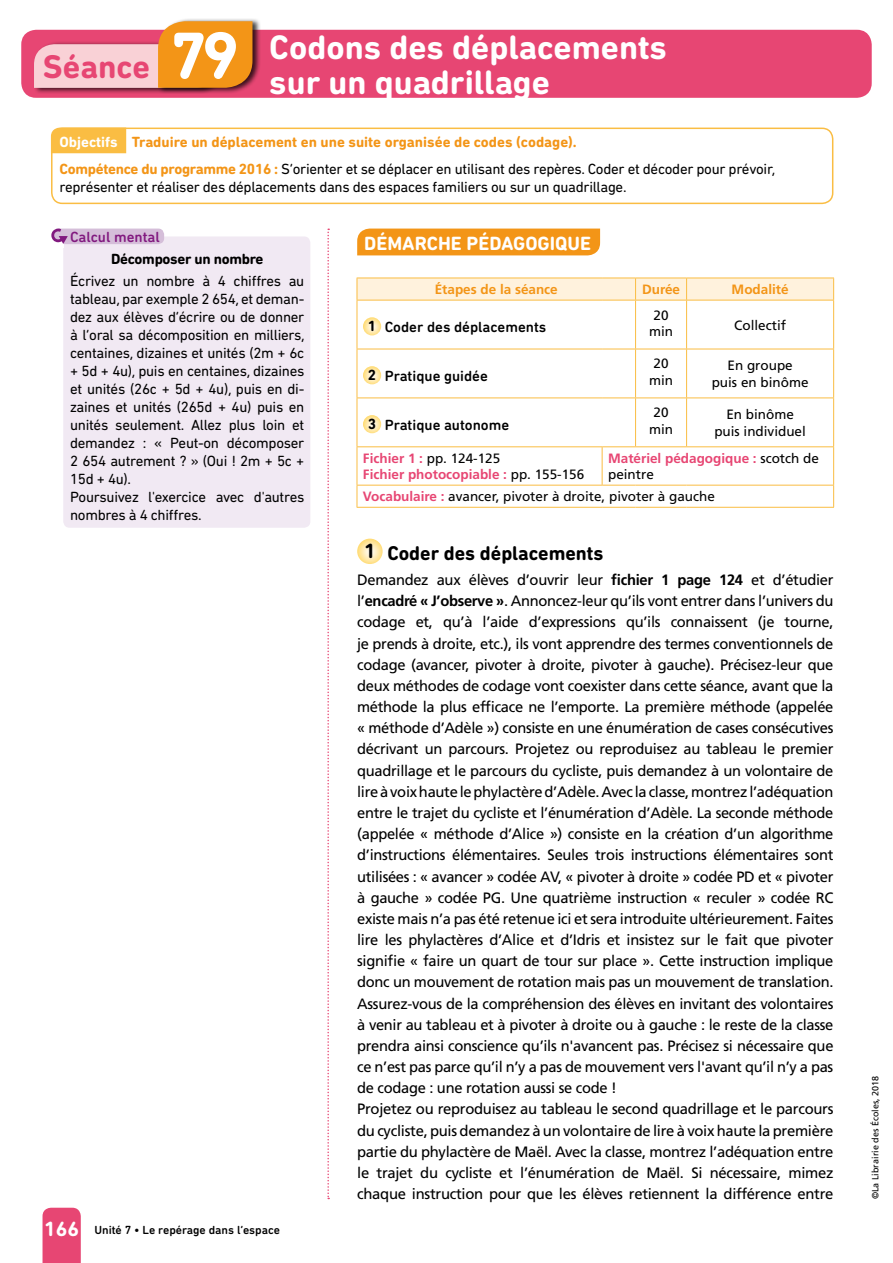
<style>
.page{position:relative;width:893px;height:1263px;background:#fff}
.page>*{position:absolute;margin:0;border:0;box-sizing:border-box;transform-origin:0 0}
.t1{font:700 34.5px/34.5px "DIN Next Rounded LT Pro";color:#fff}
.t2{font:700 33.3px "DIN Next Rounded LT Pro";color:#e74673}
.t3{font:700 21px "DIN Next Rounded LT Pro";color:#fff}
.t4{font:700 20.25px "DIN Next Rounded LT Pro";color:#000}
.t5{font:700 19.5px "DIN Next Rounded LT Pro";color:#fff}
.t6{font:15px/21.1px "Frutiger LT Std";letter-spacing:-.02em;color:#000}
.t7{font:15px/18px "DIN Next Rounded LT Pro";letter-spacing:-.02em;color:#000}
.t8{font:700 15px/26.5px "DIN Next Rounded LT Pro";color:#f39517}
.t9{font:500 15px "DIN Next Rounded LT Pro";color:#000}
.t10{font:700 15px "DIN Next Rounded LT Pro";letter-spacing:-.02em;color:#000}
.t11{font:500 15px "DIN Next Rounded LT Pro";color:#81197f}
.t12{font:700 15px "DIN Next Rounded LT Pro";color:#fff}
.t13{font:13.5px/16.2px "Frutiger LT Std";color:#000;text-align:center}
.t14{font:700 13.5px/16.2px "Frutiger LT Std";color:#e74673}
.t15{font:700 13.5px "Frutiger LT Std";color:#f39517}
.t16{font:500 12px "DIN Next Rounded LT Pro";color:#000}
.t17{font:9px "Frutiger LT Std";color:#000}
.s1{font-size:67.5px;color:#fff}
.s2{font-weight:400;color:#000}
.s3{font-weight:700}
.s4{font-weight:700;color:#e74673}
.s5{font-size:21px}
</style>
<div class="page">
<div style="left:43px;top:1208px;width:38px;height:55px;background:#e74673"></div>
<div style="left:21px;top:30px;width:851px;height:68px;background:#e74673;border-radius:15px"></div>
<div style="left:34px;top:41px;width:192px;height:53px;background:#000;opacity:.75"></div>
<div style="left:158px;top:18px;width:104px;height:76px;background:#000;opacity:.75"></div>
<svg style="left:34px;top:21px;width:218px;height:67px"></svg>
<svg style="left:357px;top:539px;width:26px;height:25px"></svg>
<div style="left:357px;top:229px;width:243px;height:26px;background:#f39517"></div>
<svg style="left:327px;top:229px;width:2px;height:970px"></svg>
<div style="left:51px;top:128px;width:782px;height:76px;border:2px solid #fabd43;border-radius:11px"></div>
<div style="left:51px;top:128px;width:75px;height:25px;background:#fabd43"></div>
<div style="left:63px;top:236px;width:247px;height:292px;background:#f1e9f3;border-radius:6px"></div>
<div style="left:53px;top:229px;width:111px;height:15px;background:#d5bed9;border-radius:6px"></div>
<svg style="left:51px;top:229px;width:17px;height:15px"></svg>
<svg style="left:357px;top:278px;width:477px;height:22px;background:#feefd5"></svg>
<hr style="left:357px;top:300px;width:245px;height:1px;background:#fabd43">
<hr style="left:357px;top:300px;width:1px;height:49px;background:#fabd43">
<hr style="left:602px;top:300px;width:34px;height:1px;background:#fabd43">
<hr style="left:636px;top:300px;width:51px;height:1px;background:#fabd43">
<hr style="left:635px;top:300px;width:1px;height:49px;background:#fabd43">
<hr style="left:687px;top:300px;width:147px;height:1px;background:#fabd43">
<hr style="left:686px;top:300px;width:1px;height:49px;background:#fabd43">
<hr style="left:833px;top:300px;width:1px;height:49px;background:#fabd43">
<hr style="left:357px;top:349px;width:245px;height:1px;background:#fabd43">
<hr style="left:357px;top:349px;width:1px;height:48px;background:#fabd43">
<hr style="left:602px;top:349px;width:34px;height:1px;background:#fabd43">
<hr style="left:636px;top:349px;width:51px;height:1px;background:#fabd43">
<hr style="left:635px;top:349px;width:1px;height:48px;background:#fabd43">
<hr style="left:687px;top:349px;width:147px;height:1px;background:#fabd43">
<hr style="left:686px;top:349px;width:1px;height:48px;background:#fabd43">
<hr style="left:833px;top:349px;width:1px;height:48px;background:#fabd43">
<hr style="left:357px;top:397px;width:245px;height:1px;background:#fabd43">
<hr style="left:357px;top:398px;width:1px;height:48px;background:#fabd43">
<hr style="left:602px;top:397px;width:34px;height:1px;background:#fabd43">
<hr style="left:636px;top:397px;width:51px;height:1px;background:#fabd43">
<hr style="left:635px;top:398px;width:1px;height:48px;background:#fabd43">
<hr style="left:687px;top:397px;width:147px;height:1px;background:#fabd43">
<hr style="left:686px;top:398px;width:1px;height:48px;background:#fabd43">
<hr style="left:833px;top:398px;width:1px;height:48px;background:#fabd43">
<hr style="left:357px;top:446px;width:245px;height:1px;background:#fabd43">
<hr style="left:357px;top:447px;width:1px;height:38px;background:#fabd43">
<hr style="left:602px;top:446px;width:34px;height:1px;background:#fabd43">
<hr style="left:602px;top:447px;width:1px;height:38px;background:#fabd43">
<hr style="left:833px;top:447px;width:1px;height:38px;background:#fabd43">
<hr style="left:357px;top:485px;width:245px;height:1px;background:#fabd43">
<svg style="left:357px;top:485px;width:1px;height:22px"></svg>
<hr style="left:602px;top:485px;width:34px;height:1px;background:#fabd43">
<hr style="left:636px;top:485px;width:51px;height:1px;background:#fabd43">
<hr style="left:687px;top:485px;width:147px;height:1px;background:#fabd43">
<svg style="left:833px;top:485px;width:1px;height:22px"></svg>
<hr style="left:357px;top:507px;width:245px;height:1px;background:#fabd43">
<hr style="left:602px;top:507px;width:34px;height:1px;background:#fabd43">
<hr style="left:636px;top:507px;width:51px;height:1px;background:#fabd43">
<hr style="left:687px;top:507px;width:147px;height:1px;background:#fabd43">
<hr style="left:636px;top:446px;width:51px;height:1px;background:#fabd43">
<hr style="left:687px;top:446px;width:147px;height:1px;background:#fabd43">
<svg style="left:363px;top:317px;width:18px;height:18px"></svg>
<svg style="left:363px;top:366px;width:18px;height:18px"></svg>
<svg style="left:363px;top:415px;width:18px;height:18px"></svg>
<h2 class="t2" style="left:43px;top:47px;width:198px">Séance <span class="s1">79</span></h2>
<h1 class="t1" style="left:269px;top:30px;width:399px">Codons des déplacements sur un quadrillage</h1>
<p class="t8" style="left:60px;top:129px;width:717px;text-indent:72px">Traduire un déplacement en une suite organisée de codes (codage).<br>Compétence du programme 2016 : <span class="s2">S’orienter et se déplacer en utilisant des repères. Coder et décoder pour prévoir,</span></p>
<p class="t7" style="left:60px;top:177px;width:568px">représenter et réaliser des déplacements dans des espaces familiers ou sur un quadrillage.</p>
<p class="t12" style="left:59px;top:133px;width:60px">Objectifs</p>
<p class="t11" style="left:70px;top:228px;width:91px">Calcul mental</p>
<p class="t10" style="left:111px;top:250px;width:154px">Décomposer un nombre</p>
<p class="t7" style="left:70px;top:272px;width:236px">Écrivez un nombre à 4 chiffres au tableau, par exemple 2 654, et deman&shy;dez aux élèves d’écrire ou de donner à l’oral sa décomposition en milliers, centaines, dizaines et unités (2m + 6c + 5d + 4u), puis en centaines, dizaines et unités (26c + 5d + 4u), puis en di&shy;zaines et unités (265d + 4u) puis en unités seulement. Allez plus loin et demandez : « Peut-on décomposer<br>2 654 autrement ? » (Oui ! 2m + 5c +<br>15d + 4u).<br>Poursuivez l'exercice avec d'autres nombres à 4 chiffres.</p>
<p class="t15" style="left:435px;top:281px;width:125px">Étapes de la séance</p>
<p class="t15" style="left:642px;top:281px;width:40px">Durée</p>
<p class="t15" style="left:732px;top:281px;width:59px">Modalité</p>
<h3 class="t5" style="left:364px;top:232px;width:228px">DÉMARCHE PÉDAGOGIQUE</h3>
<p class="t9" style="left:368px;top:318px;width:180px"><span class="s3">1</span> Coder des déplacements</p>
<p class="t13" style="left:649px;top:307px;width:26px">20 min</p>
<p class="t13" style="left:734px;top:317px;width:53px">Collectif</p>
<p class="t9" style="left:368px;top:367px;width:121px"><span class="s3">2</span> Pratique guidée</p>
<p class="t13" style="left:649px;top:356px;width:26px">20 min</p>
<p class="t13" style="left:712px;top:358px;width:98px">En groupe<br>puis en binôme</p>
<p class="t9" style="left:368px;top:416px;width:143px"><span class="s3">3</span> Pratique autonome</p>
<p class="t13" style="left:649px;top:405px;width:26px">20 min</p>
<p class="t13" style="left:714px;top:407px;width:93px">En binôme puis individuel</p>
<p class="t14" style="left:363px;top:450px;width:223px">Fichier 1 : <span class="s2">pp. 124-125<br></span>Fichier photocopiable : <span class="s2">pp. 155-156</span></p>
<p class="t14" style="left:608px;top:450px;width:212px">Matériel pédagogique : <span class="s2">scotch de peintre</span></p>
<p class="t13" style="left:363px;top:488px;width:353px"><span class="s4">Vocabulaire :</span> avancer, pivoter à droite, pivoter à gauche</p>
<h3 class="t3" style="left:44px;top:1217px;width:37px">166</h3>
<p class="t16" style="left:94px;top:1223px;width:187px">Unité 7 • Le repérage dans l’espace</p>
<h3 class="t4" style="left:364px;top:541px;width:241px"><span class="s5">1</span> Coder des déplacements</h3>
<p class="t6" style="left:357px;top:569px;width:478px">Demandez aux élèves d’ouvrir leur <span class="s3">fichier 1 page 124</span> et d’étudier l’<span class="s3">encadré « J’observe »</span>. Annoncez-leur qu’ils vont entrer dans l’univers du codage et, qu’à l’aide d’expressions qu’ils connaissent (je tourne, je prends à droite, etc.), ils vont apprendre des termes conventionnels de codage (avancer, pivoter à droite, pivoter à gauche). Précisez-leur que deux méthodes de codage vont coexister dans cette séance, avant que la méthode la plus efficace ne l’emporte. La première méthode (appelée « méthode d’Adèle ») consiste en une énumération de cases consécutives décrivant un parcours. Projetez ou reproduisez au tableau le premier quadrillage et le parcours du cycliste, puis demandez à un volontaire de lire à voix haute le phylactère d’Adèle. Avec la classe, montrez l’adéquation entre le trajet du cycliste et l’énumération d’Adèle. La seconde méthode (appelée « méthode d’Alice ») consiste en la création d’un algorithme d’instructions élémentaires. Seules trois instructions élémentaires sont utilisées : « avancer » codée AV, « pivoter à droite » codée PD et « pivoter à gauche » codée PG. Une quatrième instruction « reculer » codée RC existe mais n’a pas été retenue ici et sera introduite ultérieurement. Faites lire les phylactères d’Alice et d’Idris et insistez sur le fait que pivoter signifie « faire un quart de tour sur place ». Cette instruction implique donc un mouvement de rotation mais pas un mouvement de translation.<br>Assurez-vous de la compréhension des élèves en invitant des volontaires à venir au tableau et à pivoter à droite ou à gauche : le reste de la classe prendra ainsi conscience qu’ils n'avancent pas. Précisez si nécessaire que ce n’est pas parce qu’il n’y a pas de mouvement vers l'avant qu’il n’y a pas de codage : une rotation aussi se code !<br>Projetez ou reproduisez au tableau le second quadrillage et le parcours du cycliste, puis demandez à un volontaire de lire à voix haute la première partie du phylactère de Maël. Avec la classe, montrez l’adéquation entre le trajet du cycliste et l’énumération de Maël. Si nécessaire, mimez chaque instruction pour que les élèves retiennent la différence entre</p>
<p class="t17" style="left:870px;top:1199px;width:125px;rotate:-90deg">©La Librairie des Écoles, 2018</p>
</div>
